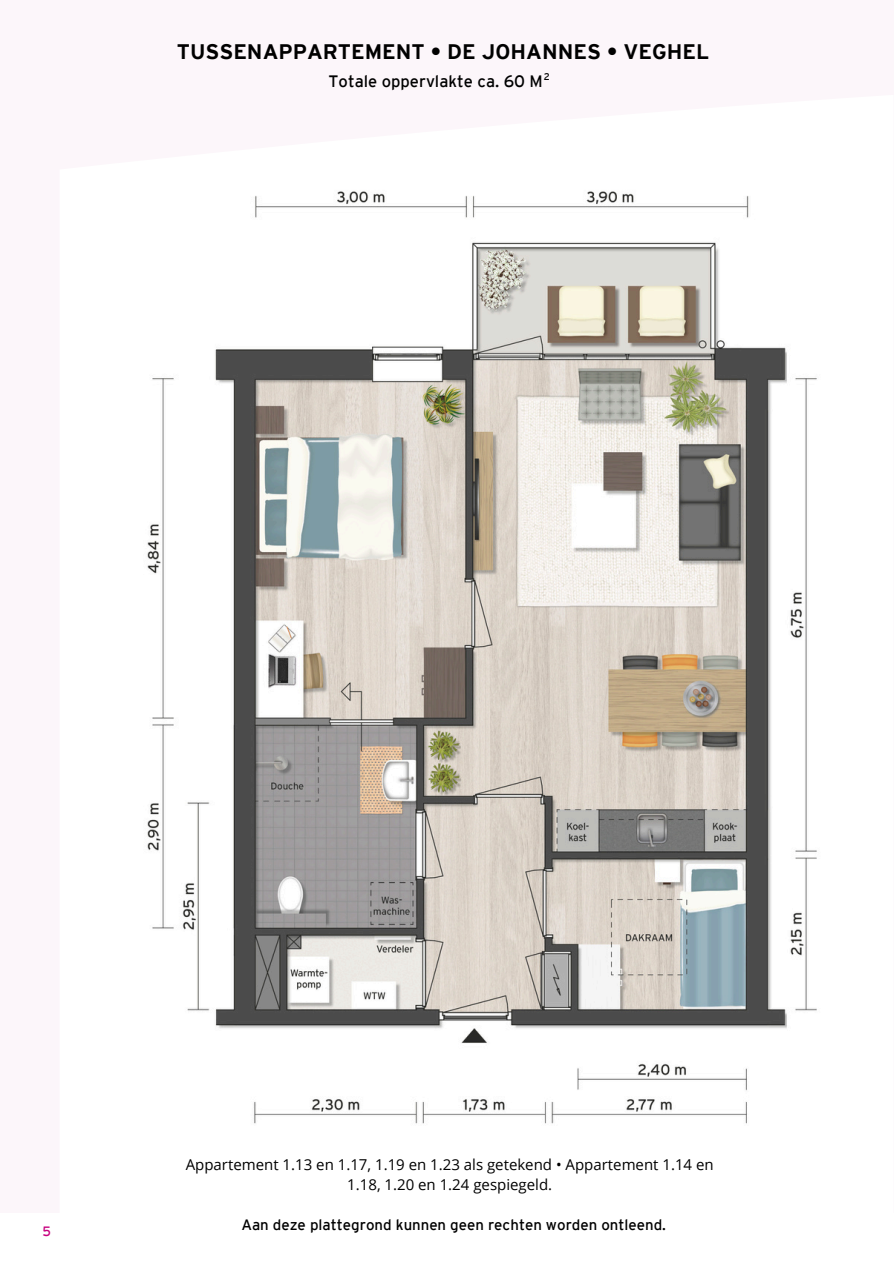
<style>
.page{position:relative;width:894px;height:1264px;background:#fff}
.page>*{position:absolute;margin:0;border:0;box-sizing:border-box;transform-origin:0 0}
.t1{font:700 21px "Interstate";color:#000}
.t2{font:16.5px "Interstate";color:#000}
.t3{font:15px/20.2px "Open Sans";color:#000;text-align:center}
.t4{font:15px "Interstate";color:#000}
.t5{font:13.5px "Interstate";color:#c7027f}
.t6{font:9.6px "Interstate";color:#000}
</style>
<div class="page">
<img style="left:147px;top:191px;width:670px;height:933px">
<p class="t1" style="left:177px;top:43px;width:533px">TUSSENAPPARTEMENT • DE JOHANNES • VEGHEL</p>
<p class="t6" style="left:543px;top:71px;width:8px">2</p>
<p class="t2" style="left:328px;top:72px;width:216px">Totale oppervlakte ca. 60 M</p>
<p class="t3" style="left:186px;top:1154px;width:529px">Appartement 1.13 en 1.17, 1.19 en 1.23 als getekend • Appartement 1.14 en<br>1.18, 1.20 en 1.24 gespiegeld.</p>
<p class="t5" style="left:43px;top:1223px;width:10px">5</p>
<p class="t4" style="left:241px;top:1216px;width:426px">Aan deze plattegrond kunnen geen rechten worden ontleend.</p>
</div>
